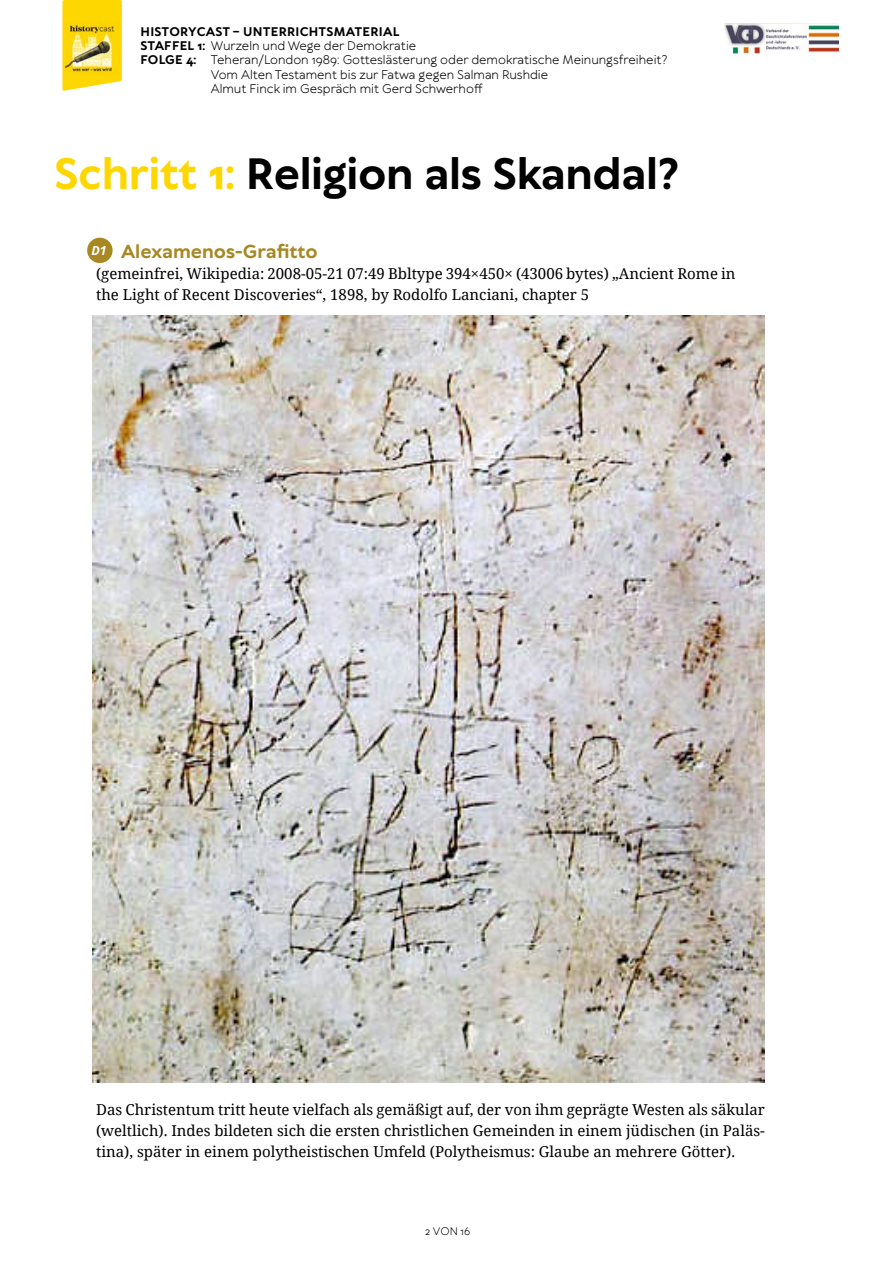
<style>
.page{position:relative;width:893px;height:1263px;background:#fff}
.page>*{position:absolute;margin:0;border:0;box-sizing:border-box;transform-origin:0 0}
.t1{font:700 42px "TT Wellingtons";letter-spacing:-.01em;color:#000}
.t2{font:700 18px "TT Wellingtons";color:#a78823}
.t3{font:15px/21px "Noto Serif";color:#000}
.t4{font:12px "TT Wellingtons";color:#000}
.t5{font:700 12px "TT Wellingtons";letter-spacing:.02em;color:#000}
.t6{font:10.5px "TT Wellingtons";color:#000}
.s1{font-weight:700}
.s2{color:#ffd700}
</style>
<div class="page">
<svg style="left:62px;top:0;width:60px;height:91px;background:#fedb21"></svg>
<img style="left:66px;top:22px;width:53px;height:52px">
<img style="left:725px;top:24px;width:114px;height:29px">
<div style="left:87px;top:238px;width:26px;height:25px;background:#a78823;border-radius:50%"></div>
<img style="left:93px;top:315px;width:672px;height:768px">
<p class="t5" style="left:141px;top:23px;width:260px">HISTORYCAST – UNTERRICHTSMATERIAL</p>
<p class="t4" style="left:141px;top:38px;width:277px"><span class="s1">STAFFEL 1:</span> Wurzeln und Wege der Demokratie</p>
<p class="t4" style="left:141px;top:52px;width:528px"><span class="s1">FOLGE 4:</span> Teheran/London 1989: Gotteslästerung oder demokratische Meinungsfreiheit?</p>
<p class="t4" style="left:211px;top:67px;width:339px">Vom Alten Testament bis zur Fatwa gegen Salman Rushdie</p>
<p class="t4" style="left:211px;top:81px;width:273px">Almut Finck im Gespräch mit Gerd Schwerhoff</p>
<h1 class="t1" style="left:54px;top:146px;width:627px"><span class="s2">Schritt 1:</span> Religion als Skandal?</h1>
<p class="t2" style="left:92px;top:239px;width:228px"><sup>D1</sup> Alexamenos-Grafitto</p>
<p class="t3" style="left:96px;top:262px;width:641px">(gemeinfrei, Wikipedia: 2008-05-21 07:49 Bbltype 394×450× (43006 bytes) „Ancient Rome in the Light of Recent Discoveries“, 1898, by Rodolfo Lanciani, chapter 5</p>
<p class="t3" style="left:96px;top:1098px;width:670px;text-align:justify">Das Christentum tritt heute vielfach als gemäßigt auf, der von ihm geprägte Westen als säkular (weltlich). Indes bildeten sich die ersten christlichen Gemeinden in einem jüdischen (in Paläs&shy;tina), später in einem polytheistischen Umfeld (Polytheismus: Glaube an mehrere Götter).</p>
<p class="t6" style="left:425px;top:1224px;width:47px">2 VON 16</p>
</div>
